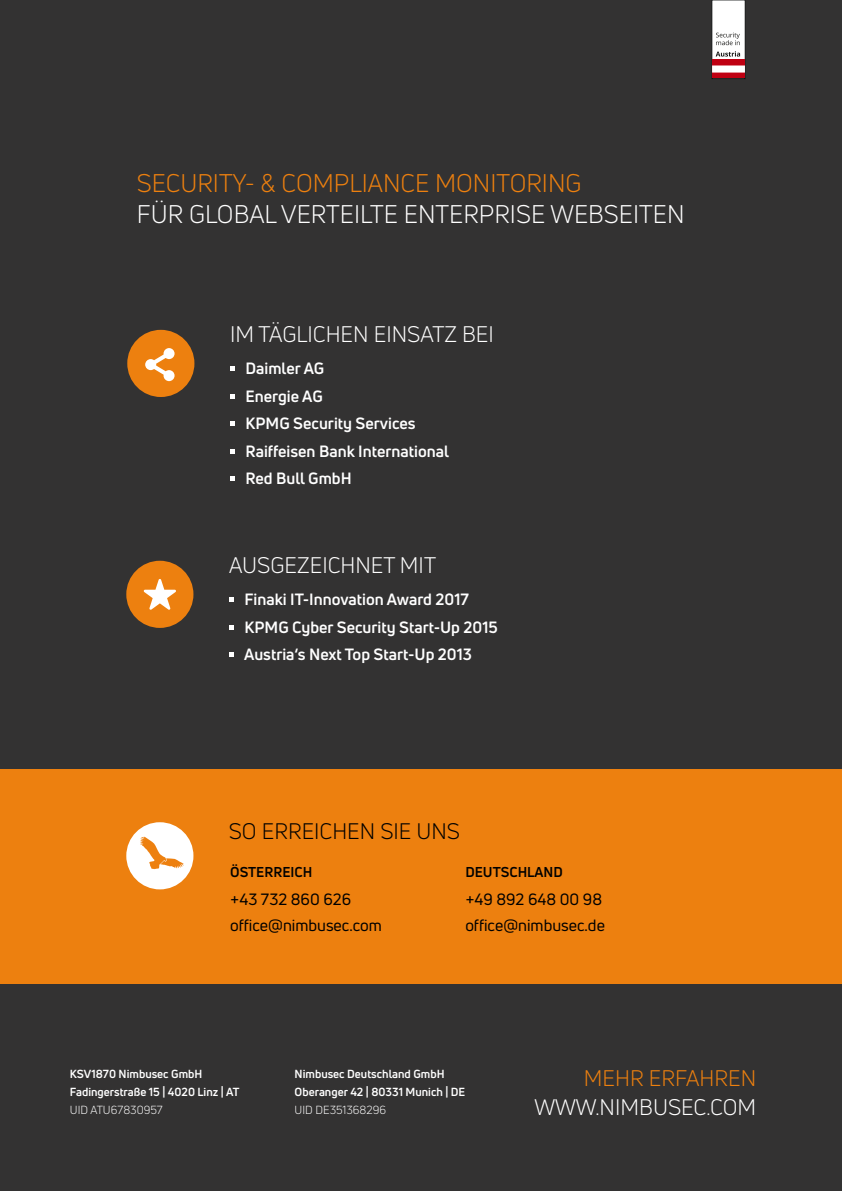
<style>
.page{position:relative;width:842px;height:1191px;background:#333232}
.page>*{position:absolute;margin:0;border:0;box-sizing:border-box;transform-origin:0 0}
.t1{font:25px "Uni Neue";color:#fff}
.t2{font:25px "Uni Neue";color:#ed800f}
.t3{font:22.1px "Uni Neue";color:#fff}
.t4{font:22.1px "Uni Neue";color:#ed800f}
.t5{font:22px "Uni Neue";color:#000}
.t6{font:700 16px/27.6px "Uni Neue";color:#fff}
.t7{font:16px/26px "Uni Neue";color:#000}
.t8{font:700 14px "Uni Neue";color:#000}
.t9{font:700 11.5px/18.1px "Uni Neue";color:#fff}
.t10{font:11.5px "Uni Neue";color:#fff}
</style>
<div class="page">
<div style="left:0;top:769px;width:842px;height:215px;background:#ed800f"></div>
<svg style="left:230px;top:366px;width:5px;height:5px"></svg>
<svg style="left:230px;top:394px;width:5px;height:4px"></svg>
<svg style="left:230px;top:421px;width:5px;height:5px"></svg>
<svg style="left:230px;top:449px;width:5px;height:5px"></svg>
<svg style="left:230px;top:476px;width:5px;height:5px"></svg>
<div style="left:127px;top:330px;width:67px;height:67px;background:#ed800f;border-radius:50%"></div>
<svg style="left:229px;top:597px;width:5px;height:5px"></svg>
<svg style="left:229px;top:625px;width:5px;height:4px"></svg>
<svg style="left:229px;top:652px;width:5px;height:5px"></svg>
<div style="left:126px;top:561px;width:67px;height:67px;background:#ed800f;border-radius:50%"></div>
<svg style="left:144px;top:579px;width:32px;height:31px"></svg>
<svg style="left:145px;top:348px;width:30px;height:33px"></svg>
<div style="left:126px;top:822px;width:67px;height:67px;background:#fff;border-radius:50%"></div>
<svg style="left:140px;top:836px;width:44px;height:33px"></svg>
<div style="left:712px;top:0;width:33px;height:79px;background:#fff"></div>
<div style="left:711px;top:0;width:34px;height:79px;border:1px solid #101111"></div>
<div style="left:712px;top:59px;width:33px;height:19px;background:#bf0012"></div>
<div style="left:712px;top:65px;width:33px;height:8px;background:#fff"></div>
<svg style="left:716px;top:51px;width:24px;height:6px"></svg>
<svg style="left:716px;top:33px;width:24px;height:12px"></svg>
<h1 class="t2" style="left:137px;top:168px;width:446px">SECURITY- &amp; COMPLIANCE MONITORING</h1>
<h1 class="t1" style="left:137px;top:199px;width:549px">FÜR GLOBAL VERTEILTE ENTERPRISE WEBSEITEN</h1>
<h2 class="t3" style="left:230px;top:321px;width:265px">IM TÄGLICHEN EINSATZ BEI</h2>
<p class="t6" style="left:245px;top:354px;width:205px">Daimler AG<br>Energie AG<br>KPMG Security Services<br>Raiffeisen Bank International<br>Red Bull GmbH</p>
<h2 class="t3" style="left:229px;top:552px;width:208px">AUSGEZEICHNET MIT</h2>
<p class="t6" style="left:244px;top:585px;width:255px">Finaki IT-Innovation Award 2017<br>KPMG Cyber Security Start-Up 2015<br>Austria‘s Next Top Start-Up 2013</p>
<h3 class="t5" style="left:229px;top:817px;width:233px">SO ERREICHEN SIE UNS</h3>
<p class="t8" style="left:230px;top:862px;width:84px">ÖSTERREICH</p>
<p class="t7" style="left:230px;top:886px;width:153px">+43 732 860 626 office@nimbusec.com</p>
<p class="t8" style="left:465px;top:862px;width:99px">DEUTSCHLAND</p>
<p class="t7" style="left:465px;top:886px;width:141px">+49 892 648 00 98 office@nimbusec.de</p>
<p class="t9" style="left:70px;top:1064px;width:171px">KSV1870 Nimbusec GmbH<br>Fadingerstraße 15 | 4020 Linz | AT</p>
<p class="t10" style="left:70px;top:1102px;width:94px">UID ATU67830957</p>
<p class="t9" style="left:295px;top:1064px;width:172px">Nimbusec Deutschland GmbH<br>Oberanger 42 | 80331 Munich | DE</p>
<p class="t10" style="left:295px;top:1102px;width:93px">UID DE351368296</p>
<h2 class="t4" style="left:584px;top:1064px;width:174px">MEHR ERFAHREN</h2>
<h2 class="t3" style="left:534px;top:1093px;width:223px">WWW.NIMBUSEC.COM</h2>
</div>
